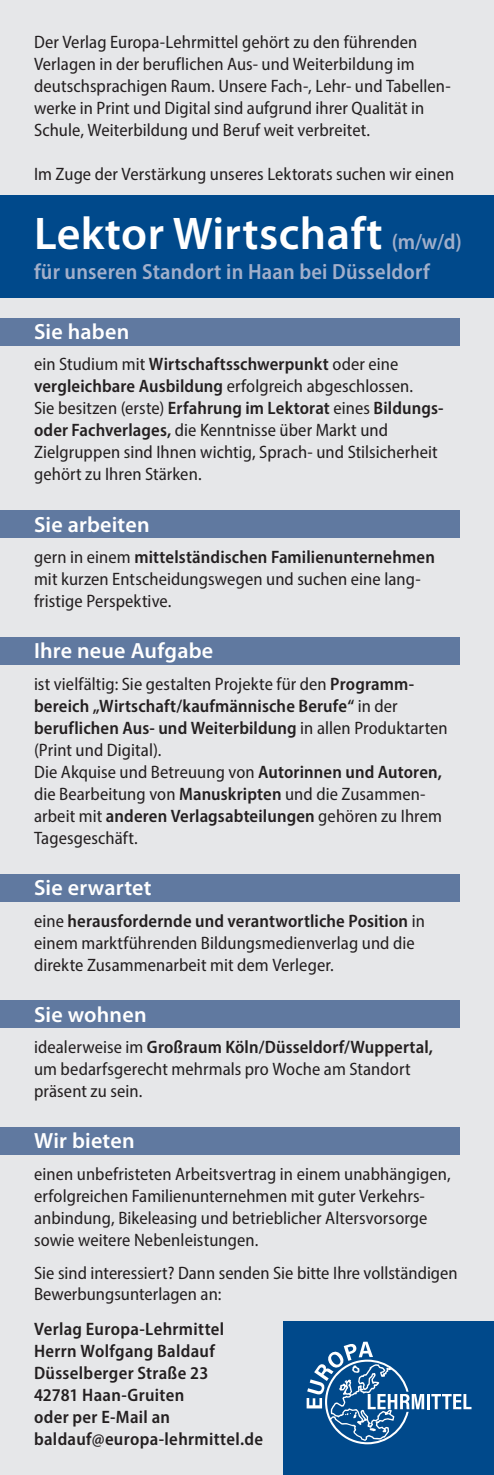
<style>
.page{position:relative;width:494px;height:1475px;background:#fff}
.page>*{position:absolute;margin:0;border:0;box-sizing:border-box;transform-origin:0 0}
.t1{font:600 46px "Myriad Pro";letter-spacing:.01em;color:#fff}
.t2{font:600 22px "Myriad Pro";letter-spacing:.005em;color:#fff}
.t3{font:600 semi-condensed 22px "Myriad Pro";letter-spacing:.01em;color:#a2afca}
.t4{font:semi-condensed 18px/22px "Myriad Pro";letter-spacing:.005em;color:#231f20}
.t5{font:600 semi-condensed 18px/22px "Myriad Pro";letter-spacing:.02em;color:#231f20}
.s1{font-stretch:semi-condensed;font-size:22px;color:#a2afca}
.s2{font-weight:600}
</style>
<div class="page">
<div style="left:0;top:0;width:493px;height:1474px;background:#e6e7e9"></div>
<div style="left:0;top:196px;width:493px;height:102px;background:#00498b"></div>
<div style="left:0;top:317px;width:459px;height:28px;background:#6079a0"></div>
<div style="left:0;top:510px;width:459px;height:28px;background:#6079a0"></div>
<div style="left:0;top:637px;width:459px;height:27px;background:#6079a0"></div>
<div style="left:0;top:873px;width:459px;height:28px;background:#6079a0"></div>
<div style="left:0;top:1000px;width:459px;height:28px;background:#6079a0"></div>
<div style="left:0;top:1126px;width:459px;height:28px;background:#6079a0"></div>
<div style="left:283px;top:1321px;width:210px;height:153px;background:#00498b"></div>
<hr style="left:426px;top:1393px;width:3px;height:15px;background:#fff">
<svg style="left:431px;top:1394px;width:40px;height:14px"></svg>
<svg style="left:306px;top:1341px;width:118px;height:102px"></svg>
<p class="t4" style="left:34px;top:30px;width:418px">Der Verlag Europa-Lehrmittel gehört zu den führenden Verlagen in der beruflichen Aus- und Weiterbildung im deutschsprachigen Raum. Unsere Fach-, Lehr- und Tabellen&shy;werke in Print und Digital sind aufgrund ihrer Qualität in Schule, Weiterbildung und Beruf weit verbreitet.</p>
<p class="t4" style="left:34px;top:162px;width:421px">Im Zuge der Verstärkung unseres Lektorats suchen wir einen</p>
<h1 class="t1" style="left:34px;top:204px;width:429px">Lektor Wirtschaft <span class="s1">(m/w/d)</span></h1>
<p class="t3" style="left:34px;top:257px;width:397px">für unseren Standort in Haan bei Düsseldorf</p>
<p class="t2" style="left:34px;top:317px;width:97px">Sie haben</p>
<p class="t4" style="left:34px;top:353px;width:410px">ein Studium mit <span class="s2">Wirtschaftsschwerpunkt</span> oder eine <span class="s2">vergleichbare Ausbildung</span> erfolgreich abgeschlossen.<br>Sie besitzen (erste) <span class="s2">Erfahrung im Lektorat</span> eines <span class="s2">Bildungs&shy;oder Fachverlages,</span> die Kenntnisse über Markt und Zielgruppen sind Ihnen wichtig, Sprach- und Stilsicherheit gehört zu Ihren Stärken.</p>
<p class="t2" style="left:34px;top:510px;width:117px">Sie arbeiten</p>
<p class="t4" style="left:34px;top:545px;width:402px">gern in einem <span class="s2">mittelständischen Familienunternehmen </span>mit kurzen Entscheidungswegen und suchen eine lang&shy;fristige Perspektive.</p>
<p class="t2" style="left:34px;top:636px;width:180px">Ihre neue Aufgabe</p>
<p class="t4" style="left:34px;top:672px;width:415px">ist vielfältig: Sie gestalten Projekte für den <span class="s2">Programm&shy;bereich „Wirtschaft/kaufmännische Berufe“</span> in der <span class="s2">beruflichen Aus- und Weiterbildung</span> in allen Produktarten (Print und Digital).<br>Die Akquise und Betreuung von <span class="s2">Autorinnen und Autoren, </span>die Bearbeitung von <span class="s2">Manuskripten</span> und die Zusammen&shy;arbeit mit <span class="s2">anderen Verlagsabteilungen</span> gehören zu Ihrem Tagesgeschäft.</p>
<p class="t2" style="left:34px;top:873px;width:119px">Sie erwartet</p>
<p class="t4" style="left:34px;top:909px;width:392px">eine <span class="s2">herausfordernde und verantwortliche Position</span> in einem marktführenden Bildungsmedienverlag und die direkte Zusammenarbeit mit dem Verleger.</p>
<p class="t2" style="left:34px;top:1000px;width:114px">Sie wohnen</p>
<p class="t4" style="left:34px;top:1035px;width:400px">idealerweise im <span class="s2">Großraum Köln/Düsseldorf/Wuppertal, </span>um bedarfsgerecht mehrmals pro Woche am Standort präsent zu sein.</p>
<p class="t2" style="left:34px;top:1126px;width:102px">Wir bieten</p>
<p class="t4" style="left:34px;top:1162px;width:417px">einen unbefristeten Arbeitsvertrag in einem unabhängigen, erfolgreichen Familienunternehmen mit guter Verkehrs&shy;anbindung, Bikeleasing und betrieblicher Altersvorsorge sowie weitere Nebenleistungen.</p>
<p class="t4" style="left:34px;top:1261px;width:424px">Sie sind interessiert? Dann senden Sie bitte Ihre vollständigen<br>Bewerbungsunterlagen an:</p>
<p class="t5" style="left:34px;top:1317px;width:230px">Verlag Europa-Lehrmittel<br>Herrn Wolfgang Baldauf<br>Düsselberger Straße 23<br>42781 Haan-Gruiten<br>oder per E-Mail an baldauf@europa-lehrmittel.de</p>
</div>
